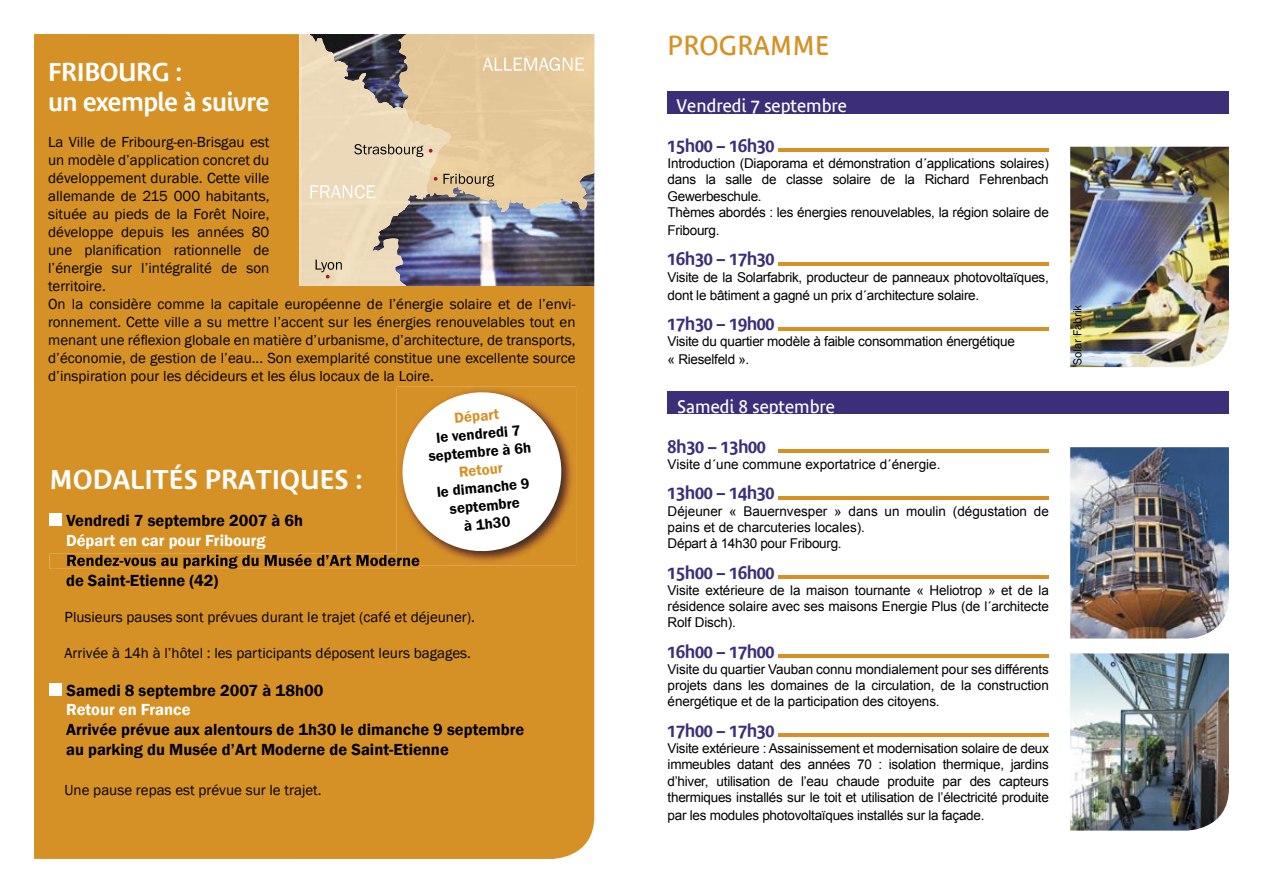
<style>
.page{position:relative;width:1263px;height:893px;background:#fff}
.page>*{position:absolute;margin:0;border:0;box-sizing:border-box;transform-origin:0 0}
.t1{font:600 27px "Bienvenue";color:#fff}
.t2{font:27px "Bienvenue";color:#d59125}
.t3{font:600 25.5px/30.6px "Bienvenue";letter-spacing:-.02em;color:#fff}
.t4{font:600 18px "Bienvenue";letter-spacing:-.02em;color:#3c2e79}
.t5{font:18px "Bienvenue";color:#fff}
.t6{font:600 16.5px/19.8px "Franklin Gothic";color:#000}
.t7{font:600 16.5px "Franklin Gothic";color:#fff}
.t8{font:15px/18px "Franklin Gothic";color:#000}
.t9{font:600 15px/18px "Franklin Gothic";color:#000;text-align:center}
.t10{font:600 15px "Franklin Gothic";color:#d59125}
.t11{font:13.5px/16.2px "Arial";letter-spacing:-.02em;color:#000}
.t12{font:13.5px/16.2px "Arial";color:#000}
.t13{font:12px "Franklin Gothic";color:#000}
</style>
<div class="page">
<div style="left:668px;top:391px;width:561px;height:23px;background:#3c2e79"></div>
<div style="left:668px;top:91px;width:561px;height:22px;background:#3c2e79"></div>
<div style="left:34px;top:34px;width:560px;height:825px;background:#d59125"></div>
<hr style="left:778px;top:149px;width:271px;height:3px;background:#d59125">
<hr style="left:778px;top:262px;width:271px;height:3px;background:#d59125">
<hr style="left:778px;top:327px;width:271px;height:3px;background:#d59125">
<hr style="left:778px;top:449px;width:270px;height:4px;background:#d59125">
<hr style="left:778px;top:496px;width:271px;height:3px;background:#d59125">
<hr style="left:778px;top:575px;width:271px;height:4px;background:#d59125">
<hr style="left:778px;top:654px;width:271px;height:4px;background:#d59125">
<hr style="left:778px;top:734px;width:271px;height:3px;background:#d59125">
<img style="left:1070px;top:147px;width:159px;height:220px">
<img style="left:1070px;top:447px;width:159px;height:191px">
<img style="left:1070px;top:653px;width:159px;height:178px">
<div style="left:50px;top:683px;width:12px;height:13px;background:#fff"></div>
<img style="left:299px;top:34px;width:295px;height:252px">
<img style="left:397px;top:387px;width:179px;height:178px">
<svg style="left:50px;top:389px;width:515px;height:180px"></svg>
<h2 class="t3" style="left:48px;top:56px;width:223px">FRIBOURG :<br>un exemple à suivre</h2>
<p class="t8" style="left:48px;top:134px;width:529px">La Ville de Fribourg-en-Brisgau est<br>un modèle d’application concret du<br>développement durable. Cette ville<br>allemande de 215 000 habitants,<br>située au pieds de la Forêt Noire,<br>développe depuis les années 80<br>une planification rationnelle de<br>l’énergie sur l’intégralité de son<br>territoire.<br>On la considère comme la capitale européenne de l’énergie solaire et de l’envi&shy;ronnement. Cette ville a su mettre l’accent sur les énergies renouvelables tout en menant une réflexion globale en matière d’urbanisme, d’architecture, de transports, d’économie, de gestion de l’eau... Son exemplarité constitue une excellente source d’inspiration pour les décideurs et les élus locaux de la Loire.</p>
<p class="t10" style="left:454px;top:409px;width:46px;rotate:-5deg">Départ</p>
<p class="t9" style="left:426px;top:430px;width:104px;rotate:-5deg">le vendredi 7 septembre à 6h</p>
<p class="t10" style="left:458px;top:463px;width:46px;rotate:-5deg">Retour</p>
<p class="t9" style="left:436px;top:483px;width:95px;rotate:-5deg">le dimanche 9 septembre<br>à 1h30</p>
<h1 class="t1" style="left:50px;top:463px;width:314px">MODALITÉS PRATIQUES :</h1>
<p class="t6" style="left:66px;top:511px;width:238px">Vendredi 7 septembre 2007 à 6h</p>
<p class="t7" style="left:66px;top:530px;width:201px">Départ en car pour Fribourg</p>
<p class="t6" style="left:66px;top:571px;width:154px">de Saint-Etienne (42)</p>
<p class="t8" style="left:65px;top:608px;width:412px">Plusieurs pauses sont prévues durant le trajet (café et déjeuner).</p>
<p class="t8" style="left:65px;top:644px;width:408px">Arrivée à 14h à l’hôtel : les participants déposent leurs bagages.</p>
<p class="t6" style="left:66px;top:680px;width:258px">Samedi 8 septembre 2007 à 18h00</p>
<p class="t7" style="left:66px;top:700px;width:126px">Retour en France</p>
<p class="t6" style="left:66px;top:720px;width:460px">Arrivée prévue aux alentours de 1h30 le dimanche 9 septembre au parking du Musée d’Art Moderne de Saint-Etienne</p>
<p class="t8" style="left:65px;top:781px;width:258px">Une pause repas est prévue sur le trajet.</p>
<h1 class="t2" style="left:668px;top:30px;width:163px">PROGRAMME</h1>
<h3 class="t5" style="left:677px;top:96px;width:172px">Vendredi 7 septembre</h3>
<h3 class="t4" style="left:668px;top:135px;width:108px">15h00 – 16h30</h3>
<p class="t11" style="left:668px;top:155px;width:383px">Introduction (Diaporama et démonstration d´applications solaires) dans la salle de classe solaire de la Richard Fehrenbach Gewerbeschule.<br>Thèmes abordés : les énergies renouvelables, la région solaire de</p>
<p class="t11" style="left:668px;top:222px;width:53px">Fribourg.</p>
<h3 class="t4" style="left:668px;top:249px;width:108px">16h30 – 17h30</h3>
<p class="t11" style="left:668px;top:268px;width:383px;line-height:18px">Visite de la Solarfabrik, producteur de panneaux photovoltaïques, dont le bâtiment a gagné un prix d´architecture solaire.</p>
<h3 class="t4" style="left:668px;top:313px;width:108px">17h30 – 19h00</h3>
<p class="t11" style="left:668px;top:333px;width:349px;line-height:18px">Visite du quartier modèle à faible consommation énergétique « Rieselfeld ».</p>
<h3 class="t5" style="left:677px;top:396px;width:159px">Samedi 8 septembre</h3>
<h3 class="t4" style="left:668px;top:436px;width:100px">8h30 – 13h00</h3>
<p class="t12" style="left:668px;top:456px;width:274px">Visite d´une commune exportatrice d´énergie.</p>
<h3 class="t4" style="left:668px;top:483px;width:108px">13h00 – 14h30</h3>
<p class="t12" style="left:668px;top:503px;width:383px">Déjeuner « Bauernvesper » dans un moulin (dégustation de pains et de charcuteries locales).<br>Départ à 14h30 pour Fribourg.</p>
<h3 class="t4" style="left:668px;top:562px;width:108px">15h00 – 16h00</h3>
<p class="t11" style="left:668px;top:582px;width:383px;text-align:justify">Visite extérieure de la maison tournante « Heliotrop » et de la résidence solaire avec ses maisons Energie Plus (de l´architecte Rolf Disch).</p>
<h3 class="t4" style="left:668px;top:641px;width:108px">16h00 – 17h00</h3>
<p class="t11" style="left:668px;top:661px;width:383px;text-align:justify">Visite du quartier Vauban connu mondialement pour ses différents projets dans les domaines de la circulation, de la construction énergétique et de la participation des citoyens.</p>
<h3 class="t4" style="left:668px;top:720px;width:108px">17h00 – 17h30</h3>
<p class="t11" style="left:668px;top:740px;width:383px;text-align:justify">Visite extérieure : Assainissement et modernisation solaire de deux immeubles datant des années 70 : isolation thermique, jardins d’hiver, utilisation de l’eau chaude produite par des capteurs thermiques installés sur le toit et utilisation de l’électricité produite</p>
<p class="t11" style="left:668px;top:807px;width:318px">par les modules photovoltaïques installés sur la façade.</p>
<p class="t13" style="left:1070px;top:365px;width:62px;rotate:-90deg">Solar Fabrik</p>
</div>
